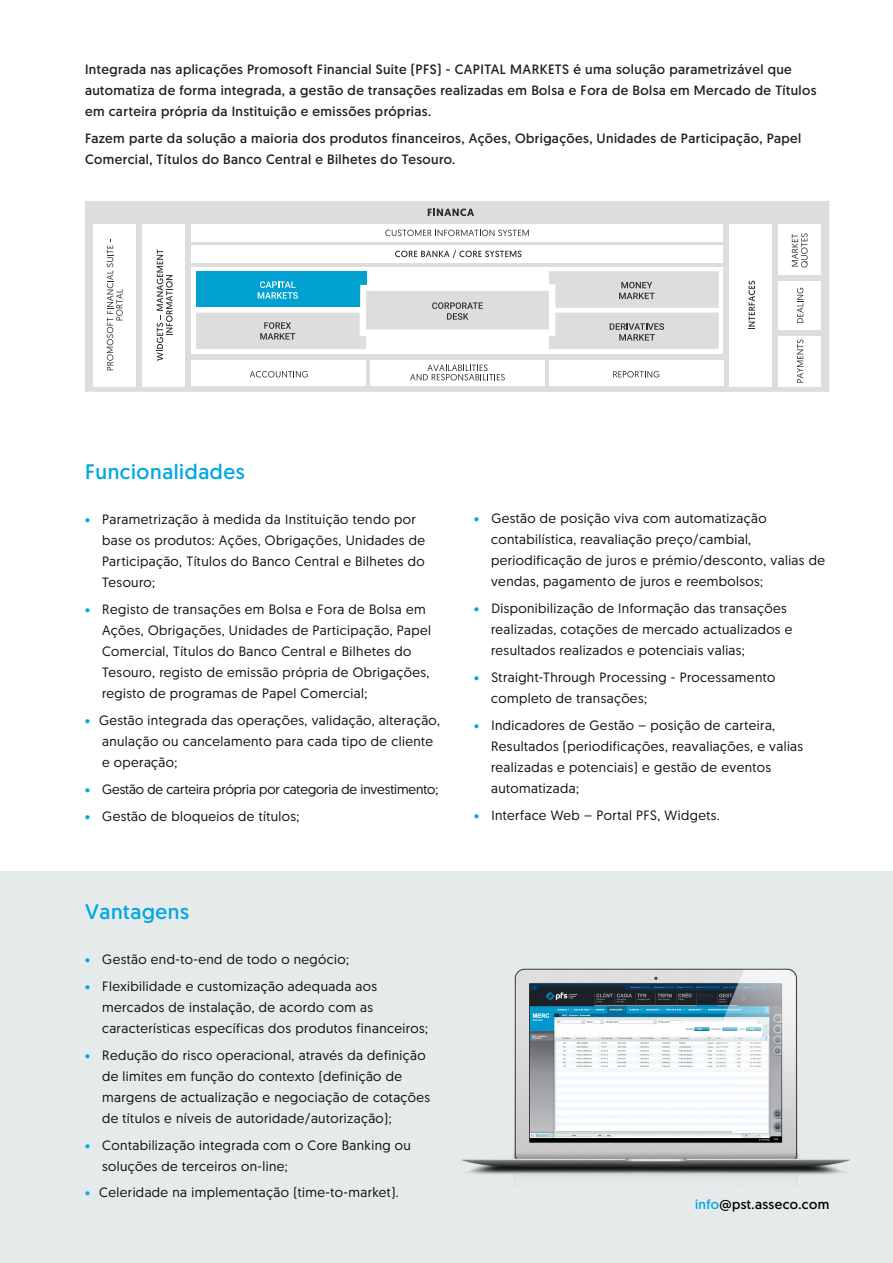
<style>
.page{position:relative;width:893px;height:1263px;background:#fff}
.page>*{position:absolute;margin:0;border:0;box-sizing:border-box;transform-origin:0 0}
.t1{font:21px "Geomanist";letter-spacing:.03em;color:#00a8e3}
.t2{font:13.5px/21px "Geomanist";letter-spacing:.03em;color:#0e1113}
.t3{font:13.5px/21px "Geomanist";letter-spacing:.03em;color:#231f20}
.t4{font:13.5px "Geomanist";letter-spacing:-.005em;color:#0e1113}
.t5{font:13.5px "Geomanist";letter-spacing:.03em;color:#000001}
.s1{font-size:12px;color:#00a8e3}
.s2{font-size:12px;color:#11a4de}
.s3{color:#00a8e3}
</style>
<div class="page">
<div style="left:0;top:871px;width:893px;height:392px;background:#e5eaeb"></div>
<img style="left:462px;top:968px;width:388px;height:213px">
<div style="left:85px;top:201px;width:744px;height:191px;background:#ddddde"></div>
<div style="left:192px;top:267px;width:531px;height:86px;background:#fff"></div>
<div style="left:192px;top:360px;width:174px;height:26px;background:#fff"></div>
<div style="left:370px;top:360px;width:175px;height:26px;background:#fff"></div>
<div style="left:549px;top:360px;width:174px;height:26px;background:#fff"></div>
<div style="left:93px;top:224px;width:43px;height:162px;background:#fff"></div>
<div style="left:142px;top:224px;width:43px;height:162px;background:#fff"></div>
<svg style="left:157px;top:250px;width:16px;height:111px"></svg>
<div style="left:192px;top:224px;width:531px;height:17px;background:#fff"></div>
<svg style="left:385px;top:230px;width:144px;height:6px"></svg>
<div style="left:192px;top:245px;width:531px;height:17px;background:#fff"></div>
<svg style="left:395px;top:250px;width:126px;height:8px"></svg>
<svg style="left:107px;top:240px;width:16px;height:130px"></svg>
<div style="left:778px;top:224px;width:43px;height:50px;background:#fff"></div>
<div style="left:730px;top:224px;width:42px;height:162px;background:#fff"></div>
<div style="left:778px;top:281px;width:43px;height:49px;background:#fff"></div>
<div style="left:778px;top:336px;width:43px;height:50px;background:#fff"></div>
<svg style="left:797px;top:339px;width:6px;height:44px"></svg>
<svg style="left:797px;top:288px;width:6px;height:35px"></svg>
<svg style="left:792px;top:233px;width:16px;height:34px"></svg>
<svg style="left:748px;top:281px;width:7px;height:48px"></svg>
<svg style="left:250px;top:371px;width:58px;height:6px"></svg>
<svg style="left:410px;top:365px;width:95px;height:15px"></svg>
<svg style="left:613px;top:371px;width:46px;height:6px"></svg>
<svg style="left:428px;top:208px;width:46px;height:8px"></svg>
<svg style="left:196px;top:271px;width:523px;height:78px"></svg>
<p class="t3" style="left:85px;top:58px;width:733px">Integrada nas aplicações Promosoft Financial Suite (PFS) - CAPITAL MARKETS é uma solução parametrizável que automatiza de forma integrada, a gestão de transações realizadas em Bolsa e Fora de Bolsa em Mercado de Títulos em carteira própria da Instituição e emissões próprias.</p>
<p class="t3" style="left:85px;top:127px;width:718px">Fazem parte da solução a maioria dos produtos financeiros, Ações, Obrigações, Unidades de Participação, Papel<br>Comercial, Títulos do Banco Central e Bilhetes do Tesouro.</p>
<p class="t1" style="left:85px;top:458px;width:161px">Funcionalidades</p>
<p class="t2" style="left:102px;top:508px;width:325px;text-indent:-17px"><span class="s1">•</span> Parametrização à medida da Instituição tendo por base os produtos: Ações, Obrigações, Unidades de Participação, Títulos do Banco Central e Bilhetes do Tesouro;</p>
<p class="t2" style="left:102px;top:598px;width:330px;text-indent:-17px"><span class="s1">•</span> Registo de transações em Bolsa e Fora de Bolsa em Ações, Obrigações, Unidades de Participação, Papel Comercial, Títulos do Banco Central e Bilhetes do Tesouro, registo de emissão própria de Obrigações, registo de programas de Papel Comercial;</p>
<p class="t2" style="left:102px;top:709px;width:340px;text-indent:-17px"><span class="s1">•</span> Gestão integrada das operações, validação, alteração, anulação ou cancelamento para cada tipo de cliente e operação;</p>
<p class="t4" style="left:85px;top:781px;width:355px"><span class="s1">•</span> Gestão de carteira própria por categoria de investimento;</p>
<p class="t2" style="left:85px;top:805px;width:216px"><span class="s1">•</span> Gestão de bloqueios de títulos;</p>
<p class="t1" style="left:85px;top:898px;width:106px">Vantagens</p>
<p class="t2" style="left:85px;top:949px;width:265px"><span class="s1">•</span> Gestão end-to-end de todo o negócio;</p>
<p class="t2" style="left:102px;top:976px;width:327px;text-indent:-17px"><span class="s1">•</span> Flexibilidade e customização adequada aos mercados de instalação, de acordo com as características específicas dos produtos financeiros;</p>
<p class="t2" style="left:102px;top:1045px;width:330px;text-indent:-17px"><span class="s1">•</span> Redução do risco operacional, através da definição de limites em função do contexto (definição de margens de actualização e negociação de cotações de títulos e níveis de autoridade/autorização);</p>
<p class="t2" style="left:102px;top:1135px;width:310px;text-indent:-17px"><span class="s1">•</span> Contabilização integrada com o Core Banking ou soluções de terceiros on-line;</p>
<p class="t2" style="left:85px;top:1181px;width:315px"><span class="s2">•</span> Celeridade na implementação (time-to-market).</p>
<p class="t2" style="left:491px;top:507px;width:335px;text-indent:-17px"><span class="s1">•</span> Gestão de posição viva com automatização contabilística, reavaliação preço/cambial, periodificação de juros e prémio/desconto, valias de vendas, pagamento de juros e reembolsos;</p>
<p class="t2" style="left:491px;top:597px;width:303px;text-indent:-17px"><span class="s1">•</span> Disponibilização de Informação das transações realizadas, cotações de mercado actualizados e resultados realizados e potenciais valias;</p>
<p class="t2" style="left:491px;top:666px;width:286px;text-indent:-17px"><span class="s1">•</span> Straight-Through Processing - Processamento completo de transações;</p>
<p class="t2" style="left:491px;top:714px;width:314px;text-indent:-17px"><span class="s2">•</span> Indicadores de Gestão – posição de carteira, Resultados (periodificações, reavaliações, e valias realizadas e potenciais) e gestão de eventos automatizada;</p>
<p class="t2" style="left:474px;top:804px;width:247px"><span class="s1">•</span> Interface Web – Portal PFS, Widgets.</p>
<p class="t5" style="left:695px;top:1196px;width:136px"><span class="s3">info</span>@pst.asseco.com</p>
</div>
